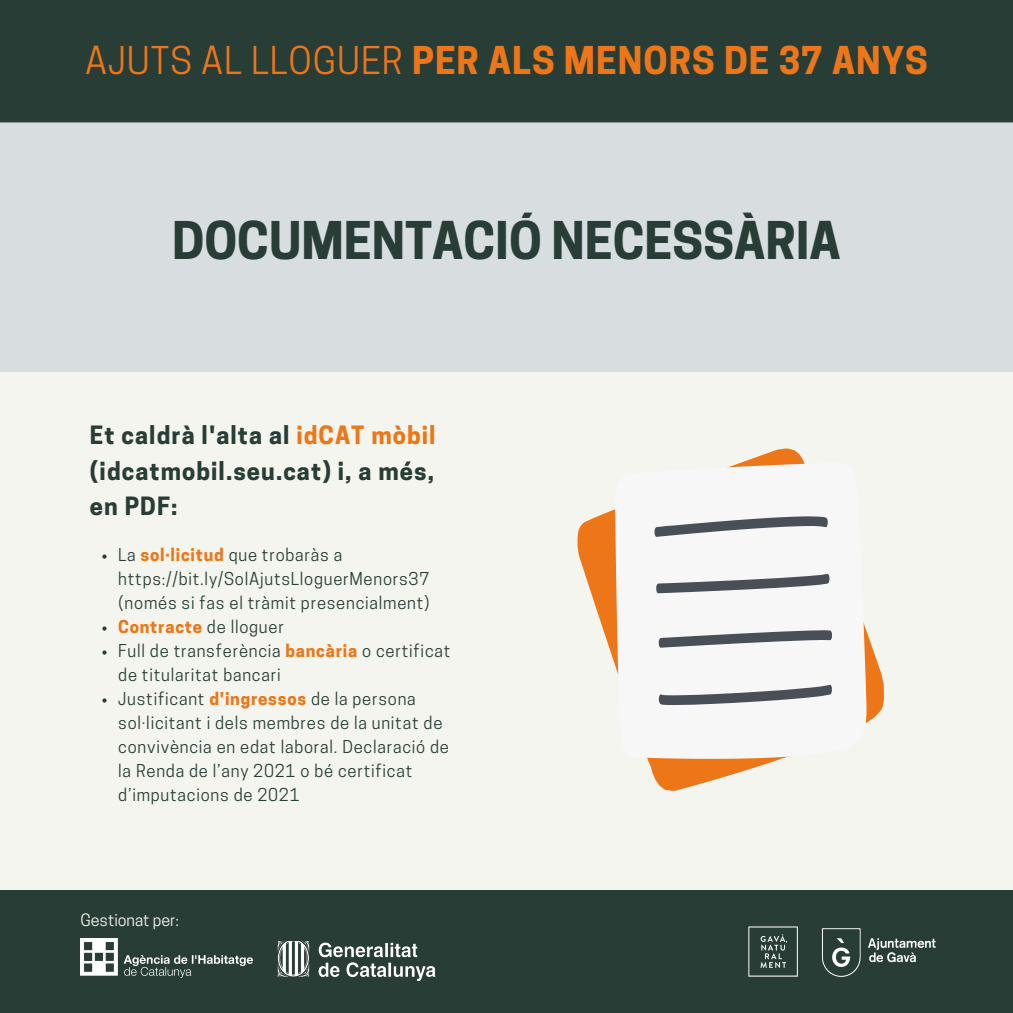
<style>
.page{position:relative;width:1013px;height:1013px;background:#fff}
.page>*{position:absolute;margin:0;border:0;box-sizing:border-box;transform-origin:0 0}
.t1{font:700 48.75px "Cooper Hewitt";color:#283d36}
.t2{font:700 36px "Cooper Hewitt";letter-spacing:.03em;color:#ed7618}
.t3{font:700 23.62px/35.4px "Cooper Hewitt";letter-spacing:.045em;color:#283d36;text-align:justify}
.t4{font:16.62px/24px "Cooper Hewitt";letter-spacing:.045em;color:#283d36}
.t5{font:16px "Cooper Hewitt";color:#f5f5ef}
.s1{font-weight:400}
.s2{color:#ed7618}
.s3{font-weight:700;color:#ed7618}
</style>
<div class="page">
<div style="left:0;top:0;width:1012px;height:1012px;background:#f5f5ef"></div>
<div style="left:0;top:0;width:1012px;height:123px;background:#283d36"></div>
<div style="left:0;top:122px;width:1012px;height:250px;background:#d8dde0"></div>
<svg style="left:102px;top:554px;width:5px;height:4px"></svg>
<svg style="left:102px;top:626px;width:5px;height:4px"></svg>
<svg style="left:102px;top:650px;width:5px;height:4px"></svg>
<svg style="left:102px;top:698px;width:5px;height:4px"></svg>
<div style="left:0;top:890px;width:1012px;height:122px;background:#283d36"></div>
<img style="left:748px;top:926px;width:50px;height:51px">
<img style="left:822px;top:928px;width:114px;height:49px">
<img style="left:277px;top:941px;width:158px;height:39px">
<img style="left:80px;top:938px;width:172px;height:39px">
<svg style="left:577px;top:448px;width:306px;height:342px"></svg>
<svg style="left:615px;top:462px;width:251px;height:296px"></svg>
<svg style="left:653px;top:516px;width:175px;height:21px"></svg>
<svg style="left:655px;top:573px;width:175px;height:20px"></svg>
<svg style="left:658px;top:630px;width:175px;height:18px"></svg>
<svg style="left:658px;top:684px;width:175px;height:21px"></svg>
<h2 class="t2" style="left:85px;top:47px;width:844px"><span class="s1">AJUTS AL LLOGUER</span> PER ALS MENORS DE 37 ANYS</h2>
<h1 class="t1" style="left:172px;top:222px;width:670px">DOCUMENTACIÓ NECESSÀRIA</h1>
<h3 class="t3" style="left:90px;top:421px;width:347px">Et caldrà l'alta al <span class="s2">idCAT mòbil </span>(idcatmobil.seu.cat) i, a més, en PDF:</h3>
<p class="t4" style="left:118px;top:544px;width:313px">La <span class="s3">sol·licitud</span> que trobaràs a https://bit.ly/SolAjutsLloguerMenors37</p>
<p class="t4" style="left:118px;top:616px;width:334px"><span class="s3">Contracte</span> de lloguer<br>Full de transferència <span class="s3">bancària</span> o certificat de titularitat bancari<br>Justificant <span class="s3">d'ingressos</span> de la persona sol·licitant i dels membres de la unitat de convivència en edat laboral. Declaració de la Renda de l’any 2021 o bé certificat d’imputacions de 2021</p>
<p class="t4" style="left:119px;top:592px;width:312px">(només si fas el tràmit presencialment)</p>
<p class="t5" style="left:80px;top:914px;width:100px">Gestionat per:</p>
</div>
